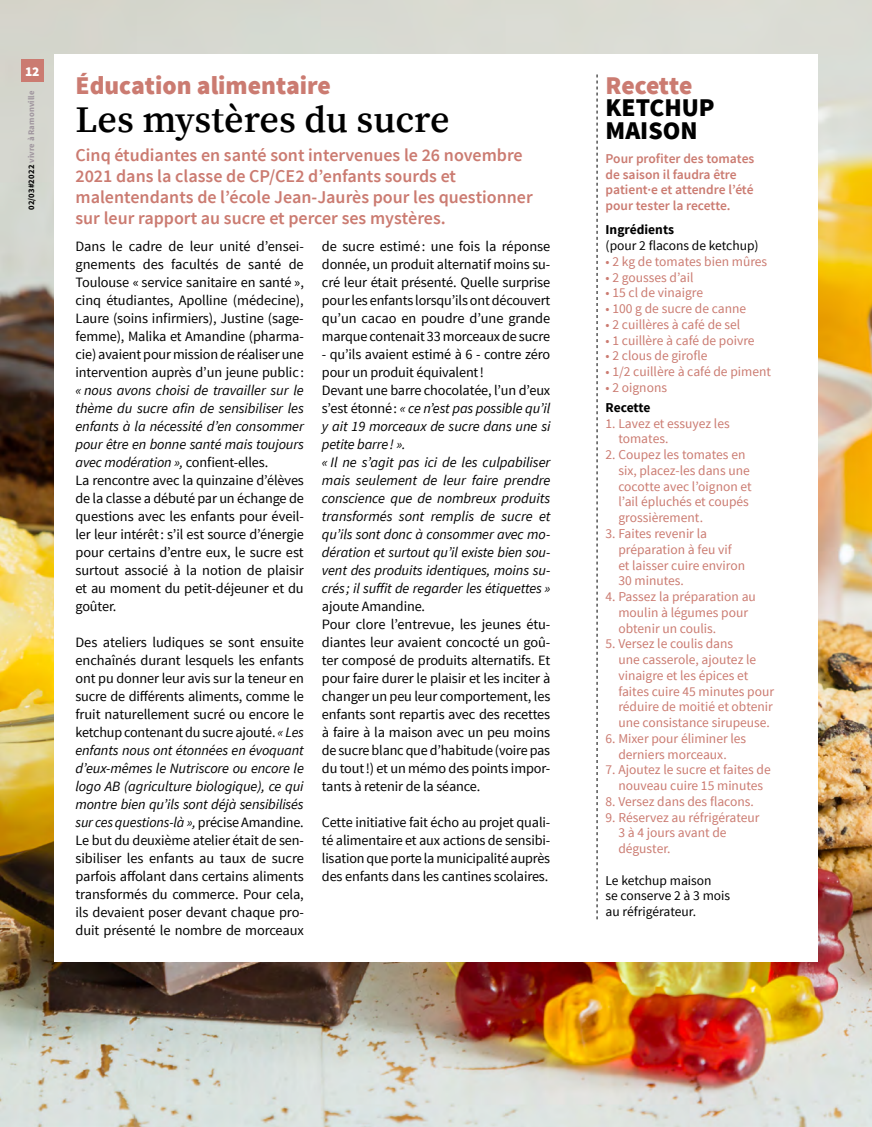
<style>
.page{position:relative;width:872px;height:1127px;background:#fff}
.page>*{position:absolute;margin:0;border:0;box-sizing:border-box;transform-origin:0 0}
.t1{font:600 37.5px "Source Serif Pro";color:#000}
.t2{font:900 25.5px "Source Sans Pro";color:#cb7b71}
.t3{font:900 25.5px/22.5px "Source Sans Pro";color:#000}
.t4{font:600 18px/21px "Source Sans Pro";color:#cb7b71}
.t5{font:14.25px/18px "Source Sans Pro";letter-spacing:-.01em;color:#000;text-align:justify}
.t6{font:italic 14.25px/18px "Source Sans Pro";letter-spacing:-.01em;color:#000}
.t7{font:13.5px/15.8px "Source Sans Pro";color:#cb7b71}
.t8{font:600 13.5px/15.8px "Source Sans Pro";color:#cb7b71}
.t9{font:13.5px/15.8px "Source Sans Pro";color:#000}
.t10{font:700 13.5px "Source Sans Pro";color:#000}
.t11{font:900 13.5px "Source Sans Pro";color:#fff}
.t12{font:700 8.55px "Source Sans Pro";letter-spacing:.02em;color:#9f959e}
.s1{color:#000}
.s2{font-style:italic}
.s3{font-style:normal}
</style>
<div class="page">
<img style="left:0;top:0;width:872px;height:1127px">
<div style="left:54px;top:54px;width:764px;height:907px;background:#fff"></div>
<svg style="left:596px;top:74px;width:1px;height:845px"></svg>
<div style="left:21px;top:60px;width:22px;height:22px;background:#cb7b71"></div>
<p class="t11" style="left:25px;top:62px;width:16px">12</p>
<p class="t12" style="left:26px;top:210px;width:121px;rotate:-90deg"><span class="s1">02/03#2022</span> vivre à Ramonville</p>
<h2 class="t2" style="left:75px;top:69px;width:257px">Éducation alimentaire</h2>
<h1 class="t1" style="left:75px;top:97px;width:376px">Les mystères du sucre</h1>
<p class="t4" style="left:75px;top:145px;width:459px">Cinq étudiantes en santé sont intervenues le 26 novembre 2021 dans la classe de CP/CE2 d’enfants sourds et malentendants de l’école Jean-Jaurès pour les questionner sur leur rapport au sucre et percer ses mystères.</p>
<p class="t5" style="left:75px;top:237px;width:230px">Dans le cadre de leur unité d’ensei&shy;gnements des facultés de santé de Toulouse « service sanitaire en santé », cinq étudiantes, Apolline (médecine), Laure (soins infirmiers), Justine (sage&shy;femme), Malika et Amandine (pharma&shy;cie) avaient pour mission de réaliser une intervention auprès d’un jeune public:</p>
<p class="t5" style="left:75px;top:381px;width:230px;text-align:left"><span class="s2">« nous avons choisi de travailler sur le thème du sucre afin de sensibiliser les enfants à la nécessité d’en consommer pour être en bonne santé mais toujours avec modération »,</span> confient-elles.<br>La rencontre avec la quinzaine d’élèves de la classe a débuté par un échange de questions avec les enfants pour éveil&shy;ler leur intérêt: s’il est source d’énergie pour certains d’entre eux, le sucre est surtout associé à la notion de plaisir et au moment du petit-déjeuner et du goûter.</p>
<p class="t5" style="left:75px;top:633px;width:230px">Des ateliers ludiques se sont ensuite enchaînés durant lesquels les enfants ont pu donner leur avis sur la teneur en sucre de différents aliments, comme le fruit naturellement sucré ou encore le ketchup contenant du sucre ajouté. <span class="s2">« Les enfants nous ont étonnées en évoquant d’eux-mêmes le Nutriscore ou encore le logo AB (agriculture biologique), ce qui montre bien qu’ils sont déjà sensibilisés sur ces questions-là »,</span> précise Amandine.<br>Le but du deuxième atelier était de sen&shy;sibiliser les enfants au taux de sucre parfois affolant dans certains aliments transformés du commerce. Pour cela, ils devaient poser devant chaque pro&shy;duit présenté le nombre de morceaux</p>
<p class="t5" style="left:322px;top:237px;width:230px">de sucre estimé: une fois la réponse donnée, un produit alternatif moins su&shy;cré leur était présenté. Quelle surprise pour les enfants lorsqu’ils ont découvert qu’un cacao en poudre d’une grande marque contenait 33 morceaux de sucre</p>
<p class="t6" style="left:322px;top:345px;width:230px"><span class="s3">- qu’ils avaient estimé à 6 - contre zéro pour un produit équivalent!<br>Devant une barre chocolatée, l’un d’eux s’est étonné:</span> « ce n’est pas possible qu’il y ait 19 morceaux de sucre dans une si petite barre! ».<br>« Il ne s’agit pas ici de les culpabiliser mais seulement de leur faire prendre conscience que de nombreux produits transformés sont remplis de sucre et qu’ils sont donc à consommer avec mo&shy;dération et surtout qu’il existe bien sou&shy;vent des produits identiques, moins su&shy;crés ; il suffit de regarder les étiquettes »</p>
<p class="t5" style="left:322px;top:597px;width:230px;text-align:left">ajoute Amandine.<br>Pour clore l’entrevue, les jeunes étu&shy;diantes leur avaient concocté un goû&shy;ter composé de produits alternatifs. Et pour faire durer le plaisir et les inciter à changer un peu leur comportement, les enfants sont repartis avec des recettes à faire à la maison avec un peu moins de sucre blanc que d’habitude (voire pas du tout!) et un mémo des points impor&shy;tants à retenir de la séance.</p>
<p class="t5" style="left:322px;top:813px;width:230px">Cette initiative fait écho au projet quali&shy;té alimentaire et aux actions de sensibi&shy;lisation que porte la municipalité auprès des enfants dans les cantines scolaires.</p>
<h2 class="t2" style="left:605px;top:68px;width:88px">Recette</h2>
<h2 class="t3" style="left:605px;top:97px;width:111px">KETCHUP<br>MAISON</h2>
<p class="t8" style="left:605px;top:151px;width:150px">Pour profiter des tomates de saison il faudra être patient·e et attendre l’été pour tester la recette.</p>
<p class="t10" style="left:605px;top:221px;width:70px">Ingrédients</p>
<p class="t9" style="left:605px;top:238px;width:155px">(pour 2 flacons de ketchup)</p>
<p class="t7" style="left:605px;top:254px;width:163px">• 2 kg de tomates bien mûres</p>
<p class="t7" style="left:605px;top:269px;width:90px">• 2 gousses d’ail</p>
<p class="t7" style="left:605px;top:285px;width:99px">• 15 cl de vinaigre</p>
<p class="t7" style="left:605px;top:301px;width:142px">• 100 g de sucre de canne</p>
<p class="t7" style="left:605px;top:317px;width:136px">• 2 cuillères à café de sel</p>
<p class="t7" style="left:605px;top:332px;width:151px">• 1 cuillère à café de poivre</p>
<p class="t7" style="left:605px;top:348px;width:103px">• 2 clous de girofle</p>
<p class="t7" style="left:605px;top:364px;width:167px">• 1/2 cuillère à café de piment</p>
<p class="t7" style="left:605px;top:380px;width:63px">• 2 oignons</p>
<p class="t10" style="left:605px;top:399px;width:47px">Recette</p>
<p class="t7" style="left:618px;top:415px;width:113px;text-indent:-13px">1. Lavez et essuyez les tomates.</p>
<p class="t7" style="left:618px;top:447px;width:135px;text-indent:-13px">2. Coupez les tomates en six, placez-les dans une cocotte avec l’oignon et l’ail épluchés et coupés grossièrement.</p>
<p class="t7" style="left:618px;top:526px;width:128px;text-indent:-13px">3. Faites revenir la préparation à feu vif et laisser cuire environ<br>30 minutes.</p>
<p class="t7" style="left:618px;top:589px;width:139px;text-indent:-13px">4. Passez la préparation au moulin à légumes pour obtenir un coulis.</p>
<p class="t7" style="left:618px;top:636px;width:157px;text-indent:-13px">5. Versez le coulis dans<br>une casserole, ajoutez le vinaigre et les épices et faites cuire 45 minutes pour réduire de moitié et obtenir une consistance sirupeuse.</p>
<p class="t7" style="left:605px;top:731px;width:142px;text-align:center">6. Mixer pour éliminer les derniers morceaux.</p>
<p class="t7" style="left:605px;top:762px;width:167px;text-align:center">7. Ajoutez le sucre et faites de nouveau cuire 15 minutes</p>
<p class="t7" style="left:605px;top:794px;width:150px">8. Versez dans des flacons.</p>
<p class="t7" style="left:618px;top:809px;width:143px;text-indent:-13px">9. Réservez au réfrigérateur<br>3 à 4 jours avant de déguster.</p>
<p class="t9" style="left:605px;top:872px;width:126px">Le ketchup maison<br>se conserve 2 à 3 mois au réfrigérateur.</p>
</div>
